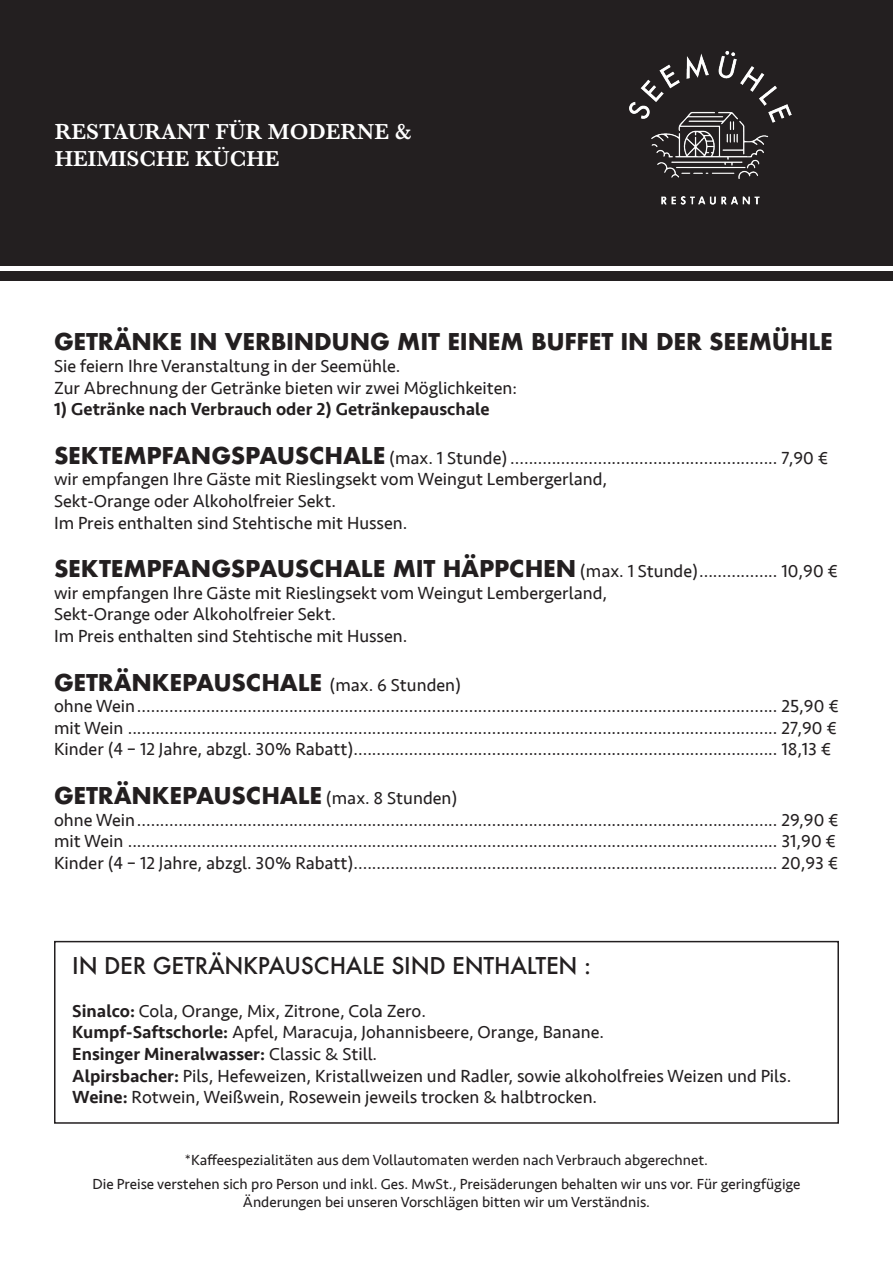
<style>
.page{position:relative;width:893px;height:1263px;background:#fff}
.page>*{position:absolute;margin:0;border:0;box-sizing:border-box;transform-origin:0 0}
.t1{font:700 22.5px "Futura";letter-spacing:-.01em;color:#231f20}
.t2{font:600 22.5px/27px "Baskerville";color:#fff}
.t3{font:500 22.5px "Futura";letter-spacing:-.01em;color:#231f20}
.t4{font:18px "Seravek";color:#231f20}
.t5{font:500 18px "Seravek";color:#231f20}
.t6{font:15px/18px "Seravek";color:#231f20;text-align:center}
.s1{font-family:"Futura";font-weight:700;font-size:22.5px}
.s2{font-family:"Seravek";font-weight:400;font-size:18px}
.s3{font-weight:500}
.s4{font-weight:400}
</style>
<div class="page">
<div style="left:0;top:0;width:893px;height:266px;background:#231f20"></div>
<img style="left:629px;top:51px;width:163px;height:154px">
<div style="left:0;top:271px;width:893px;height:10px;background:#231f20"></div>
<div style="left:587px;top:10px;width:246px;height:246px;border:20px solid #231f20;border-radius:50%"></div>
<div style="left:54px;top:941px;width:785px;height:183px;border:2px solid #231f20"></div>
<p class="t2" style="left:55px;top:118px;width:358px">RESTAURANT FÜR MODERNE &amp;<br>HEIMISCHE KÜCHE</p>
<p class="t1" style="left:54px;top:326px;width:780px">GETRÄNKE IN VERBINDUNG MIT EINEM BUFFET IN DER SEEMÜHLE</p>
<p class="t4" style="left:54px;top:352px;width:348px">Sie feiern Ihre Veranstaltung in der Seemühle.</p>
<p class="t4" style="left:54px;top:374px;width:464px">Zur Abrechnung der Getränke bieten wir zwei Möglichkeiten:</p>
<p class="t5" style="left:54px;top:398px;width:437px">1) Getränke nach Verbrauch oder 2) Getränkepauschale</p>
<p class="t4" style="left:54px;top:444px;width:776px"><span class="s1">SEKTEMPFANGSPAUSCHALE</span> (max. 1 Stunde).......................................................... 7,90 €</p>
<p class="t4" style="left:54px;top:465px;width:555px">wir empfangen Ihre Gäste mit Rieslingsekt vom Weingut Lembergerland,</p>
<p class="t4" style="left:54px;top:487px;width:283px">Sekt-Orange oder Alkoholfreier Sekt.</p>
<p class="t4" style="left:54px;top:509px;width:355px">Im Preis enthalten sind Stehtische mit Hussen.</p>
<p class="t4" style="left:54px;top:557px;width:786px"><span class="s1">SEKTEMPFANGSPAUSCHALE MIT HÄPPCHEN</span> (max. 1 Stunde)................. 10,90 €</p>
<p class="t4" style="left:54px;top:579px;width:555px">wir empfangen Ihre Gäste mit Rieslingsekt vom Weingut Lembergerland,</p>
<p class="t4" style="left:54px;top:600px;width:283px">Sekt-Orange oder Alkoholfreier Sekt.</p>
<p class="t4" style="left:54px;top:622px;width:355px">Im Preis enthalten sind Stehtische mit Hussen.</p>
<p class="t1" style="left:54px;top:666px;width:409px">GETRÄNKEPAUSCHALE <span class="s2">(max. 6 Stunden)</span></p>
<p class="t4" style="left:54px;top:692px;width:786px">ohne Wein........................................................................................................................................... 25,90 €</p>
<p class="t4" style="left:54px;top:714px;width:784px">mit Wein ............................................................................................................................................. 27,90 €</p>
<p class="t4" style="left:54px;top:735px;width:779px">Kinder (4 – 12 Jahre, abzgl. 30% Rabatt)............................................................................................ 18,13 €</p>
<p class="t1" style="left:54px;top:779px;width:405px">GETRÄNKEPAUSCHALE <span class="s2">(max. 8 Stunden)</span></p>
<p class="t4" style="left:54px;top:806px;width:786px">ohne Wein........................................................................................................................................... 29,90 €</p>
<p class="t4" style="left:54px;top:827px;width:784px">mit Wein ............................................................................................................................................. 31,90 €</p>
<p class="t4" style="left:54px;top:849px;width:786px">Kinder (4 – 12 Jahre, abzgl. 30% Rabatt)............................................................................................ 20,93 €</p>
<p class="t3" style="left:72px;top:950px;width:520px">IN DER GETRÄNKPAUSCHALE SIND ENTHALTEN :</p>
<p class="t4" style="left:72px;top:997px;width:355px"><span class="s3">Sinalco:</span> Cola, Orange, Mix, Zitrone, Cola Zero.</p>
<p class="t4" style="left:72px;top:1018px;width:533px"><span class="s3">Kumpf-Saftschorle:</span> Apfel, Maracuja, Johannisbeere, Orange, Banane.</p>
<p class="t5" style="left:72px;top:1043px;width:306px">Ensinger Mineralwasser: <span class="s4">Classic &amp; Still.</span></p>
<p class="t4" style="left:72px;top:1062px;width:721px"><span class="s3">Alpirsbacher:</span> Pils, Hefeweizen, Kristallweizen und Radler, sowie alkoholfreies Weizen und Pils.</p>
<p class="t4" style="left:72px;top:1083px;width:526px"><span class="s3">Weine:</span> Rotwein, Weißwein, Rosewein jeweils trocken &amp; halbtrocken.</p>
<p class="t6" style="left:185px;top:1151px;width:525px">*Kaffeespezialitäten aus dem Vollautomaten werden nach Verbrauch abgerechnet.</p>
<p class="t6" style="left:92px;top:1175px;width:709px">Die Preise verstehen sich pro Person und inkl. Ges. MwSt., Preisäderungen behalten wir uns vor. Für geringfügige<br>Änderungen bei unseren Vorschlägen bitten wir um Verständnis.</p>
</div>
